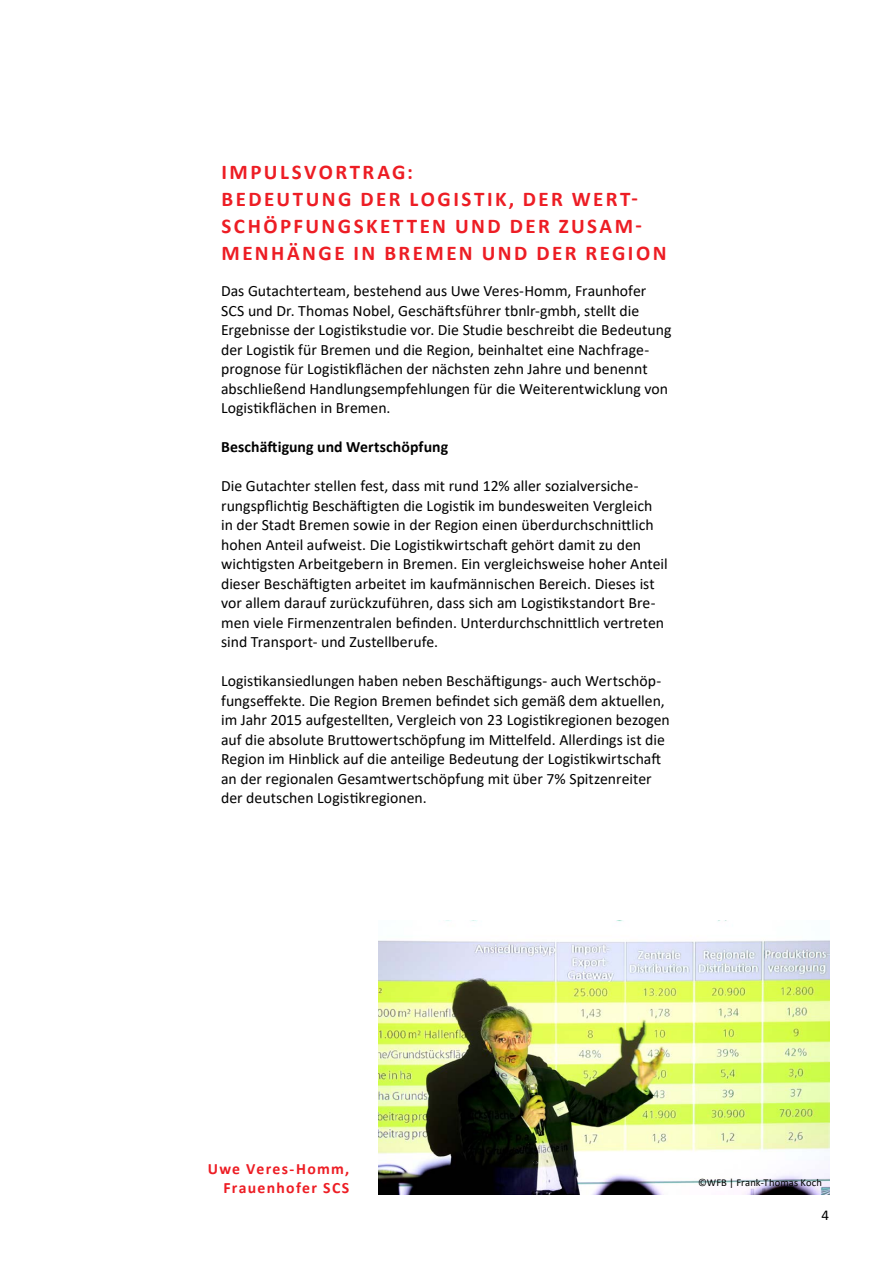
<style>
.page{position:relative;width:893px;height:1263px;background:#fff}
.page>*{position:absolute;margin:0;border:0;box-sizing:border-box;transform-origin:0 0}
.Überschriften{font:700 21px/27px "Calibri";letter-spacing:.115em;color:#ed1d24}
.fließtext{font:15.75px/19.5px "Calibri";color:#000}
.fließtext-2{font:700 15.75px "Calibri";letter-spacing:.005em;color:#000}
.Absatzformat_1{font:700 15.75px/18.9px "Calibri";letter-spacing:.085em;color:#ed1d24;text-align:right}
.t1{font:15px "Calibri";color:#000}
.Quelle{font:10.5px "Calibri";letter-spacing:.015em;color:#000}
</style>
<div class="page">
<img style="left:378px;top:920px;width:451px;height:274px">
<p class="Überschriften" style="left:222px;top:158px;width:446px">IMPULSVORTRAG:<br>BEDEUTUNG DER LOGISTIK, DER WERT-<br>SCHÖPFUNGSKETTEN UND DER ZUSAM-<br>MENHÄNGE IN BREMEN UND DER REGION</p>
<p class="fließtext" style="left:221px;top:281px;width:452px">Das Gutachterteam, bestehend aus Uwe Veres-Homm, Fraunhofer SCS und Dr. Thomas Nobel, Geschäftsführer tbnlr-gmbh, stellt die Ergebnisse der Logistikstudie vor. Die Studie beschreibt die Bedeutung der Logistik für Bremen und die Region, beinhaltet eine Nachfrage&shy;prognose für Logistikflächen der nächsten zehn Jahre und benennt abschließend Handlungsempfehlungen für die Weiterentwicklung von Logistikflächen in Bremen.</p>
<p class="fließtext-2" style="left:221px;top:436px;width:229px">Beschäftigung und Wertschöpfung</p>
<p class="fließtext" style="left:221px;top:476px;width:448px">Die Gutachter stellen fest, dass mit rund 12% aller sozialversiche&shy;rungspflichtig Beschäftigten die Logistik im bundesweiten Vergleich in der Stadt Bremen sowie in der Region einen überdurchschnittlich hohen Anteil aufweist. Die Logistikwirtschaft gehört damit zu den wichtigsten Arbeitgebern in Bremen. Ein vergleichsweise hoher Anteil dieser Beschäftigten arbeitet im kaufmännischen Bereich. Dieses ist vor allem darauf zurückzuführen, dass sich am Logistikstandort Bre&shy;men viele Firmenzentralen befinden. Unterdurchschnittlich vertreten sind Transport- und Zustellberufe.</p>
<p class="fließtext" style="left:221px;top:671px;width:450px">Logistikansiedlungen haben neben Beschäftigungs- auch Wertschöp&shy;fungseffekte. Die Region Bremen befindet sich gemäß dem aktuellen, im Jahr 2015 aufgestellten, Vergleich von 23 Logistikregionen bezogen auf die absolute Bruttowertschöpfung im Mittelfeld. Allerdings ist die Region im Hinblick auf die anteilige Bedeutung der Logistikwirtschaft an der regionalen Gesamtwertschöpfung mit über 7% Spitzenreiter der deutschen Logistikregionen.</p>
<p class="Absatzformat_1" style="left:208px;top:1159px;width:143px">Uwe Veres-Homm,<br>Frauenhofer SCS</p>
<p class="Quelle" style="left:698px;top:1175px;width:125px">©WFB | Frank-Thomas Koch</p>
<p class="t1" style="left:822px;top:1205px;width:9px">4</p>
</div>
